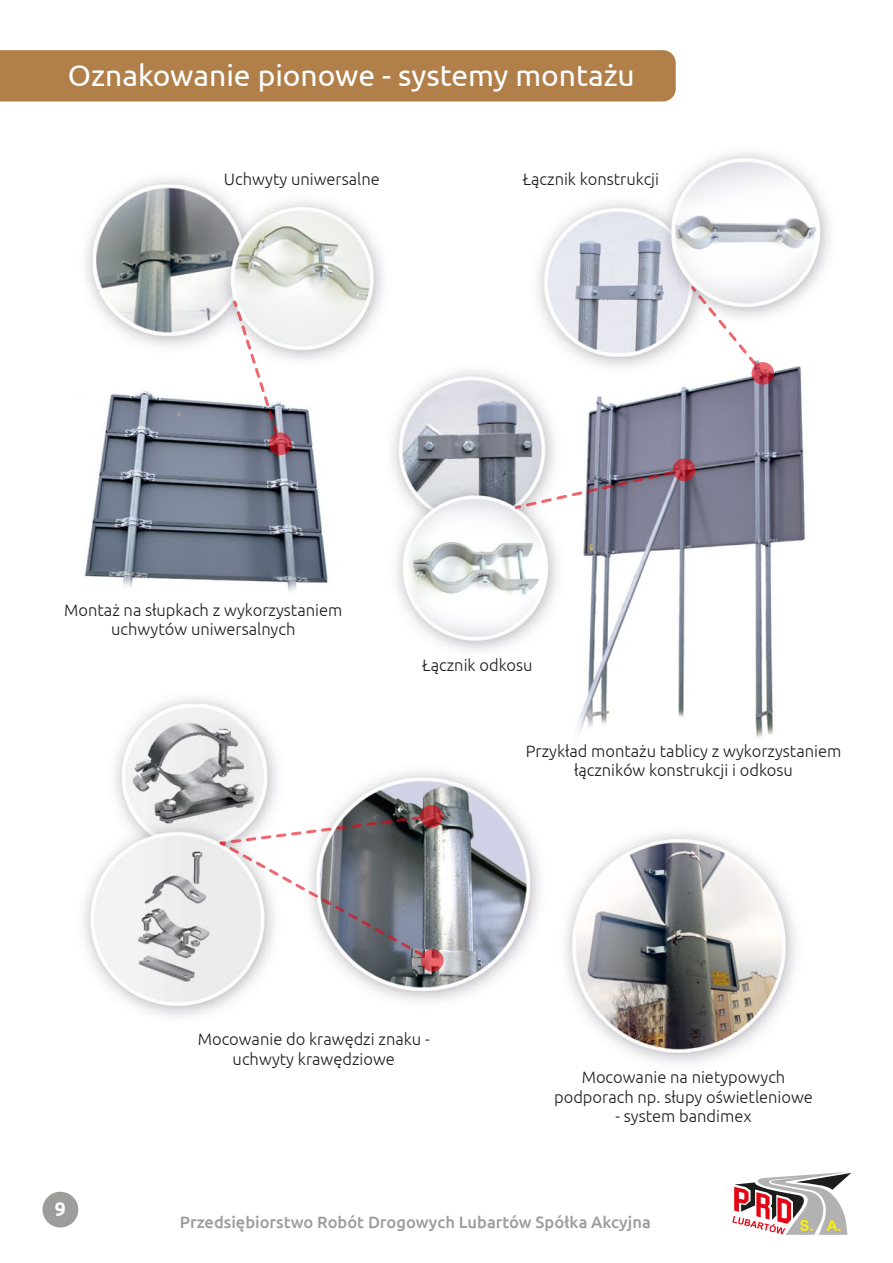
<style>
.page{position:relative;width:893px;height:1263px;background:#fff}
.page>*{position:absolute;margin:0;border:0;box-sizing:border-box;transform-origin:0 0}
.t1{font:30px "Ubuntu";color:#fff}
.t2{font:700 19.5px "Ubuntu";color:#fff}
.t3{font:300 16.5px/19.5px "Ubuntu";color:#1d1d1b;text-align:center}
.t4{font:500 16.5px "Ubuntu";color:#9d9d9c}
</style>
<div class="page">
<img style="left:42px;top:152px;width:788px;height:1076px">
<svg style="left:177px;top:412px;width:4px;height:4px"></svg>
<div style="left:0;top:50px;width:676px;height:52px;background:#b17f4a"></div>
<svg style="left:732px;top:1172px;width:119px;height:63px"></svg>
<div style="left:43px;top:1192px;width:35px;height:35px;background:#9d9d9c;border-radius:50%"></div>
<svg style="left:514px;top:458px;width:181px;height:51px"></svg>
<svg style="left:234px;top:301px;width:57px;height:154px"></svg>
<svg style="left:219px;top:805px;width:224px;height:167px"></svg>
<svg style="left:691px;top:286px;width:83px;height:99px"></svg>
<h1 class="t1" style="left:68px;top:57px;width:569px">Oznakowanie pionowe - systemy montażu</h1>
<p class="t3" style="left:224px;top:169px;width:157px">Uchwyty uniwersalne</p>
<p class="t3" style="left:523px;top:169px;width:138px">Łącznik konstrukcji</p>
<p class="t3" style="left:64px;top:599px;width:280px">Montaż na słupkach z wykorzystaniem uchwytów uniwersalnych</p>
<p class="t3" style="left:422px;top:655px;width:112px">Łącznik odkosu</p>
<p class="t3" style="left:526px;top:740px;width:317px">Przykład montażu tablicy z wykorzystaniem łączników konstrukcji i odkosu</p>
<p class="t2" style="left:55px;top:1197px;width:13px">9</p>
<p class="t3" style="left:198px;top:1029px;width:233px">Mocowanie do krawędzi znaku - uchwyty krawędziowe</p>
<p class="t3" style="left:554px;top:1067px;width:260px">Mocowanie na nietypowych podporach np. słupy oświetleniowe</p>
<p class="t3" style="left:615px;top:1106px;width:138px">- system bandimex</p>
<p class="t4" style="left:180px;top:1212px;width:472px">Przedsiębiorstwo Robót Drogowych Lubartów Spółka Akcyjna</p>
</div>
